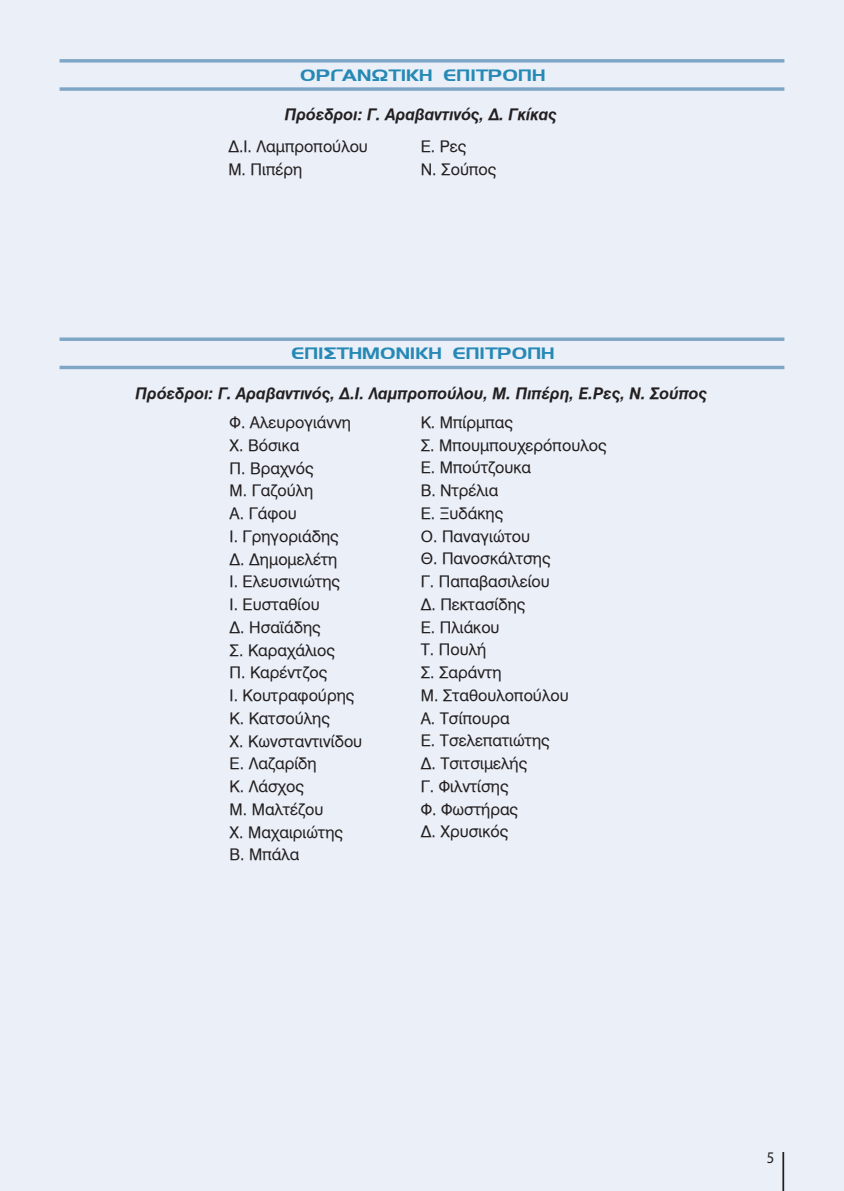
<style>
.page{position:relative;width:844px;height:1191px;background:#fff}
.page>*{position:absolute;margin:0;border:0;box-sizing:border-box;transform-origin:0 0}
.t1{font:17.15px "UB Omnius";color:#2689b5;scale:1.22 1}
.t2{font:16.28px "Myriad Pro";color:#231f20;scale:.9 1}
.t3{font:15.75px/22.8px "UB Helvetica";color:#231f20}
.t4{font:italic 15.75px "UB Helvetica Bold";color:#231f20}
</style>
<div class="page">
<div style="left:0;top:0;width:843px;height:1191px;background:#eaeff8"></div>
<hr style="left:782px;top:1152px;width:2px;height:39px;background:#231f20">
<svg style="left:60px;top:87px;width:724px;height:4px;background:#8eafcc"></svg>
<svg style="left:60px;top:59px;width:724px;height:4px;background:#8eafcc"></svg>
<hr style="left:60px;top:366px;width:724px;height:3px;background:#80a6c6">
<svg style="left:60px;top:337px;width:724px;height:4px;background:#8eb0cc"></svg>
<p class="t1" style="left:299px;top:66px;width:202px">ΟΡΓΑΝΩΤΙΚΗ ΕΠΙΤΡΟΠΗ</p>
<p class="t4" style="left:285px;top:105px;width:273px">Πρόεδροι: Γ. Αραβαντινός, Δ. Γκίκας</p>
<p class="t3" style="left:228px;top:135px;width:141px">Δ.Ι. Λαμπροπούλου<br>Μ. Πιπέρη</p>
<p class="t3" style="left:420px;top:135px;width:77px">Ε. Ρες<br>Ν. Σούπος</p>
<p class="t1" style="left:290px;top:345px;width:218px">ΕΠΙΣΤΗΜΟΝΙΚΗ ΕΠΙΤΡΟΠΗ</p>
<p class="t4" style="left:136px;top:384px;width:573px">Πρόεδροι: Γ. Αραβαντινός, Δ.Ι. Λαμπροπούλου, Μ. Πιπέρη, Ε.Ρες, Ν. Σούπος</p>
<p class="t3" style="left:229px;top:411px;width:134px">Φ. Αλευρογιάννη<br>Χ. Βόσικα<br>Π. Βραχνός<br>Μ. Γαζούλη<br>Α. Γάφου<br>Ι. Γρηγοριάδης<br>Δ. Δημομελέτη<br>I. Eλευσινιώτης<br>Ι. Ευσταθίου<br>Δ. Ησαϊάδης<br>Σ. Καραχάλιος<br>Π. Καρέντζος<br>Ι. Κουτραφούρης<br>Κ. Κατσούλης<br>Χ. Κωνσταντινίδου<br>Ε. Λαζαρίδη<br>Κ. Λάσχος<br>Μ. Μαλτέζου<br>Χ. Μαχαιριώτης<br>Β. Μπάλα</p>
<p class="t3" style="left:420px;top:411px;width:187px">Κ. Μπίρμπας<br>Σ. Μπουμπουχερόπουλος<br>Ε. Μπούτζουκα<br>Β. Ντρέλια<br>Ε. Ξυδάκης<br>Ο. Παναγιώτου<br>Θ. Πανοσκάλτσης<br>Γ. Παπαβασιλείου<br>Δ. Πεκτασίδης<br>Ε. Πλιάκου<br>Τ. Πουλή<br>Σ. Σαράντη<br>Μ. Σταθουλοπούλου<br>Α. Τσίπουρα<br>Ε. Τσελεπατιώτης<br>Δ. Τσιτσιμελής<br>Γ. Φιλντίσης<br>Φ. Φωστήρας<br>Δ. Χρυσικός</p>
<p class="t2" style="left:766px;top:1147px;width:10px">5</p>
</div>
